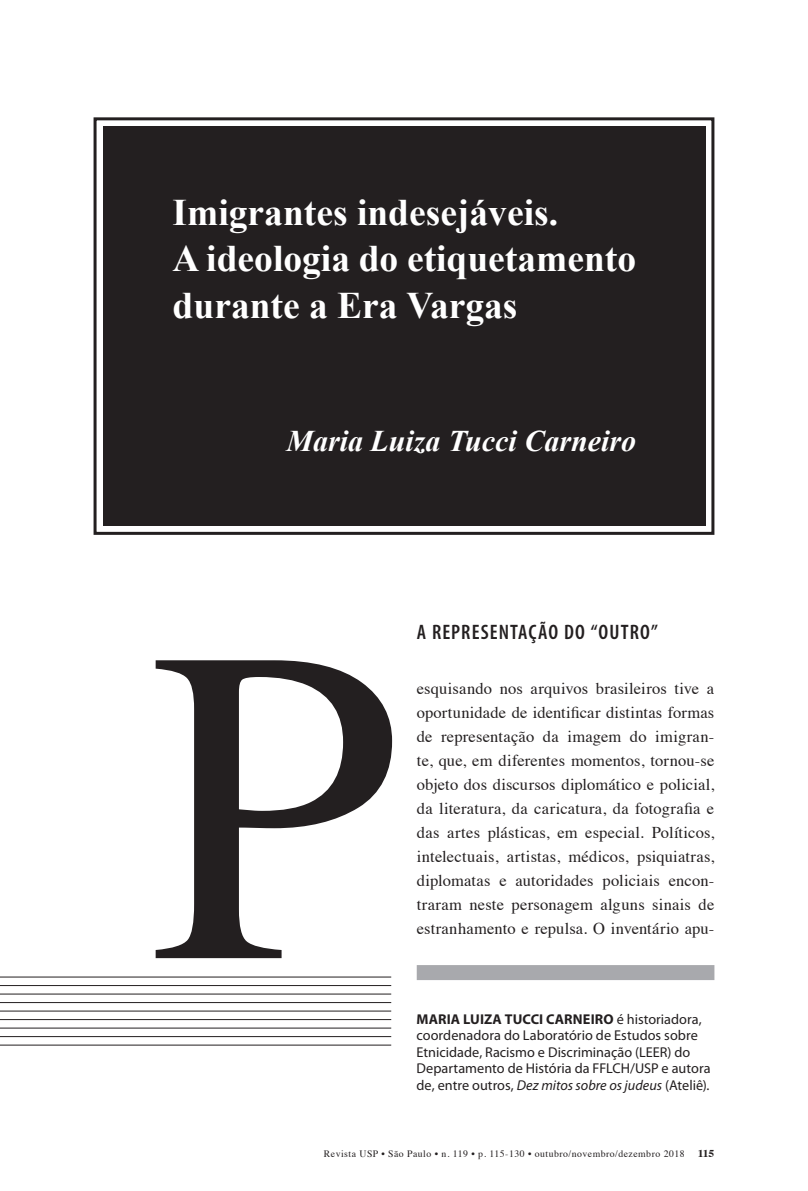
<style>
.page{position:relative;width:808px;height:1191px;background:#fff}
.page>*{position:absolute;margin:0;border:0;box-sizing:border-box;transform-origin:0 0}
.t1{font:450px "Times";color:#231f20}
.t2{font:700 37.5px/46.5px "Times New Roman";color:#fff}
.t3{font:italic 700 30px "Times New Roman";color:#fff}
.t4{font:600 condensed 21px "Myriad Pro";letter-spacing:.05em;color:#231f20}
.t5{font:16.5px/24px "Times";letter-spacing:.01em;color:#231f20;text-align:justify}
.t6{font:14.25px/16.5px "Myriad Pro";letter-spacing:.005em;color:#231f20}
.t7{font:9.75px "Times";letter-spacing:.05em;color:#231f20}
.s1{font-weight:700}
.s2{font-style:italic}
.s3{font-weight:700;font-size:10.5px}
</style>
<div class="page">
<div style="left:93px;top:117px;width:622px;height:418px;background:#231f20"></div>
<div style="left:109px;top:132px;width:590px;height:388px;border:3px solid #231f20"></div>
<hr style="left:0;top:976px;width:391px;height:1px;background:#231f20">
<hr style="left:0;top:985px;width:391px;height:1px;background:#231f20">
<hr style="left:0;top:993px;width:391px;height:1px;background:#231f20">
<hr style="left:0;top:1002px;width:391px;height:1px;background:#231f20">
<hr style="left:0;top:1010px;width:391px;height:1px;background:#231f20">
<hr style="left:0;top:1019px;width:391px;height:1px;background:#231f20">
<hr style="left:0;top:1027px;width:391px;height:1px;background:#231f20">
<hr style="left:0;top:1036px;width:391px;height:1px;background:#231f20">
<hr style="left:0;top:1044px;width:391px;height:1px;background:#231f20">
<div style="left:417px;top:965px;width:297px;height:15px;background:#a8a9ad"></div>
<h2 class="t2" style="left:173px;top:188px;width:465px">Imigrantes indesejáveis.<br>A ideologia do etiquetamento durante a Era Vargas</h2>
<h3 class="t3" style="left:286px;top:420px;width:351px">Maria Luiza Tucci Carneiro</h3>
<h1 class="t1" style="left:148px;top:386px;width:252px">P</h1>
<p class="t4" style="left:417px;top:619px;width:243px">A REPRESENTAÇÃO DO “OUTRO”</p>
<p class="t5" style="left:417px;top:675px;width:299px">esquisando nos arquivos brasileiros tive a oportunidade de identificar distintas formas de representação da imagem do imigran&shy;te, que, em diferentes momentos, tornou-se objeto dos discursos diplomático e policial, da literatura, da caricatura, da fotografia e das artes plásticas, em especial. Políticos, intelectuais, artistas, médicos, psiquiatras, diplomatas e autoridades policiais encon&shy;traram neste personagem alguns sinais de estranhamento e repulsa. O inventário apu-</p>
<p class="t6" style="left:416px;top:1010px;width:296px"><span class="s1">MARIA LUIZA TUCCI CARNEIRO</span> é historiadora, coordenadora do Laboratório de Estudos sobre Etnicidade, Racismo e Discriminação (LEER) do Departamento de História da FFLCH/USP e autora de, entre outros, <span class="s2">Dez mitos sobre os judeus</span> (Ateliê).</p>
<p class="t7" style="left:324px;top:1144px;width:392px">Revista USP • São Paulo • n. 119 • p. 115-130 • outubro/novembro/dezembro 2018 <span class="s3">115</span></p>
</div>
